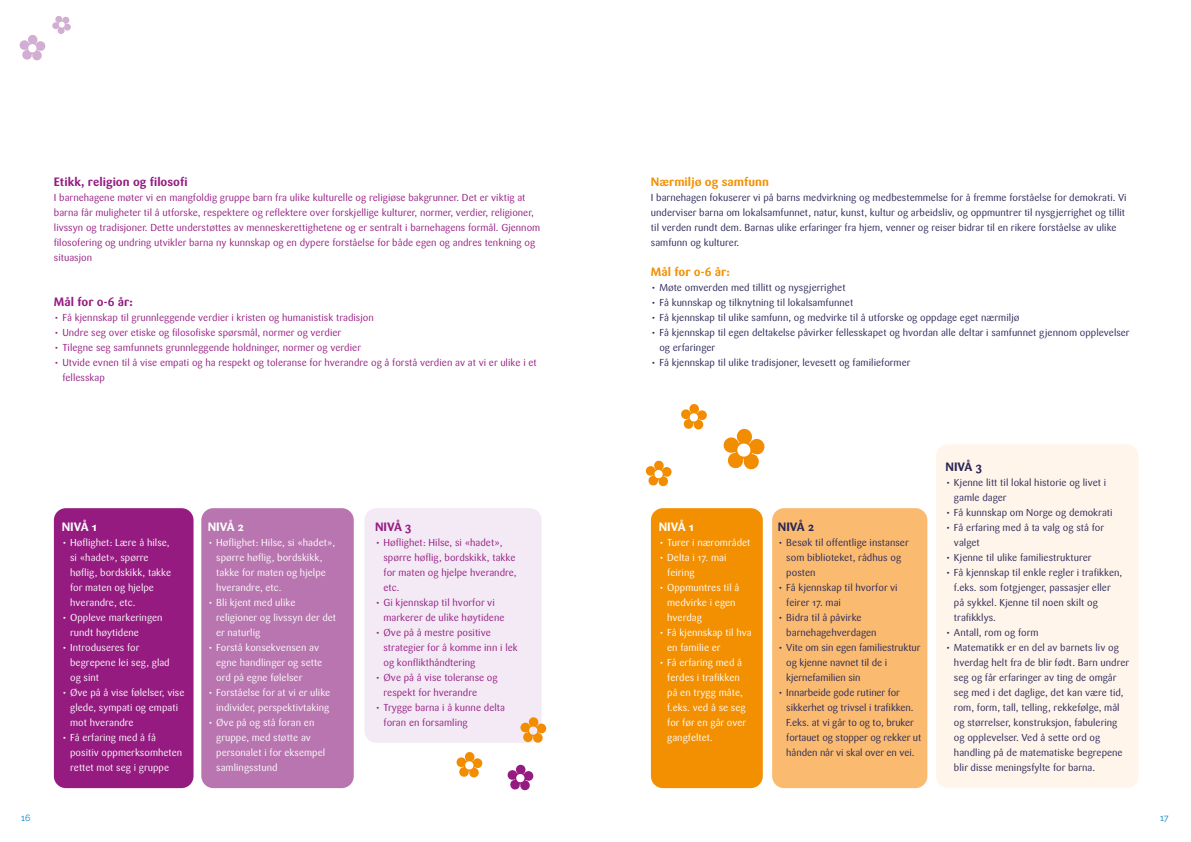
<style>
.page{position:relative;width:1191px;height:842px;background:#fff}
.page>*{position:absolute;margin:0;border:0;box-sizing:border-box;transform-origin:0 0}
.t1{font:700 12px "Sari OT";color:#951b81}
.t2{font:700 12px "Sari OT";color:#f39001}
.t3{font:700 12px "Sari OT";color:#fff}
.t4{font:700 12px "Sari OT";color:#282556}
.t5{font:10px/15px "Sari OT";color:#282556}
.t6{font:10px/15px "Sari OT";color:#951b81}
.t7{font:10px/15px "Sari OT";color:#fff}
.t8{font:9px "Raleway";color:#0783c6}
</style>
<div class="page">
<div style="left:54px;top:508px;width:139px;height:280px;background:#951b81;border-radius:12px"></div>
<div style="left:651px;top:508px;width:112px;height:280px;background:#f39001;border-radius:12px"></div>
<div style="left:201px;top:508px;width:153px;height:280px;background:#b875af;border-radius:12px"></div>
<div style="left:772px;top:508px;width:155px;height:280px;background:#fabb70;border-radius:12px"></div>
<div style="left:364px;top:508px;width:177px;height:235px;background:#f3eaf5;border-radius:12px"></div>
<div style="left:936px;top:444px;width:202px;height:344px;background:#fff5ea;border-radius:12px"></div>
<svg style="left:52px;top:16px;width:19px;height:18px"></svg>
<svg style="left:19px;top:35px;width:27px;height:26px"></svg>
<svg style="left:520px;top:717px;width:27px;height:26px"></svg>
<svg style="left:681px;top:404px;width:26px;height:26px"></svg>
<svg style="left:456px;top:752px;width:27px;height:26px"></svg>
<svg style="left:645px;top:460px;width:27px;height:27px"></svg>
<svg style="left:507px;top:764px;width:27px;height:27px"></svg>
<svg style="left:723px;top:428px;width:42px;height:42px"></svg>
<p class="t1" style="left:54px;top:174px;width:135px">Etikk, religion og filosofi</p>
<p class="t6" style="left:54px;top:190px;width:488px">I barnehagene møter vi en mangfoldig gruppe barn fra ulike kulturelle og religiøse bakgrunner. Det er viktig at barna får muligheter til å utforske, respektere og reflektere over forskjellige kulturer, normer, verdier, religioner, livssyn og tradisjoner. Dette understøttes av menneskerettighetene og er sentralt i barnehagens formål. Gjennom filosofering og undring utvikler barna ny kunnskap og en dypere forståelse for både egen og andres tenkning og situasjon</p>
<p class="t1" style="left:54px;top:294px;width:81px">Mål for 0-6 år:</p>
<p class="t6" style="left:54px;top:310px;width:321px">• Få kjennskap til grunnleggende verdier i kristen og humanistisk tradisjon</p>
<p class="t6" style="left:54px;top:325px;width:289px">• Undre seg over etiske og filosofiske spørsmål, normer og verdier</p>
<p class="t6" style="left:54px;top:340px;width:309px">• Tilegne seg samfunnets grunnleggende holdninger, normer og verdier</p>
<p class="t6" style="left:62px;top:355px;width:476px;text-indent:-8px">• Utvide evnen til å vise empati og ha respekt og toleranse for hverandre og å forstå verdien av at vi er ulike i et fellesskap</p>
<p class="t3" style="left:62px;top:519px;width:37px">NIVÅ 1</p>
<p class="t7" style="left:70px;top:535px;width:103px;text-indent:-9px">• Høflighet: Lære å hilse, si «hadet», spørre høflig, bordskikk, takke for maten og hjelpe hverandre, etc.</p>
<p class="t7" style="left:70px;top:610px;width:94px;text-indent:-9px">• Oppleve markeringen rundt høytidene</p>
<p class="t7" style="left:70px;top:640px;width:101px;text-indent:-9px">• Introduseres for begrepene lei seg, glad og sint</p>
<p class="t7" style="left:70px;top:685px;width:116px;text-indent:-9px">• Øve på å vise følelser, vise glede, sympati og empati mot hverandre</p>
<p class="t7" style="left:70px;top:730px;width:114px;text-indent:-9px">• Få erfaring med å få positiv oppmerksomheten rettet mot seg i gruppe</p>
<p class="t3" style="left:208px;top:519px;width:38px">NIVÅ 2</p>
<p class="t7" style="left:216px;top:535px;width:121px;text-indent:-8px">• Høflighet: Hilse, si «hadet», spørre høflig, bordskikk, takke for maten og hjelpe hverandre, etc.</p>
<p class="t7" style="left:216px;top:595px;width:121px;text-indent:-8px">• Bli kjent med ulike religioner og livssyn der det er naturlig</p>
<p class="t7" style="left:216px;top:640px;width:108px;text-indent:-8px">• Forstå konsekvensen av egne handlinger og sette ord på egne følelser</p>
<p class="t7" style="left:208px;top:685px;width:124px;text-align:right">• Forståelse for at vi er ulike individer, perspektivtaking</p>
<p class="t7" style="left:216px;top:715px;width:110px;text-indent:-8px">• Øve på og stå foran en gruppe, med støtte av personalet i for eksempel samlingsstund</p>
<p class="t1" style="left:375px;top:519px;width:38px">NIVÅ 3</p>
<p class="t6" style="left:383px;top:535px;width:135px;text-indent:-8px">• Høflighet: Hilse, si «hadet», spørre høflig, bordskikk, takke for maten og hjelpe hverandre, etc.</p>
<p class="t6" style="left:383px;top:595px;width:122px;text-indent:-8px">• Gi kjennskap til hvorfor vi markerer de ulike høytidene</p>
<p class="t6" style="left:383px;top:625px;width:136px;text-indent:-8px">• Øve på å mestre positive strategier for å komme inn i lek og konflikthåndtering</p>
<p class="t6" style="left:383px;top:670px;width:116px;text-indent:-8px">• Øve på å vise toleranse og respekt for hverandre</p>
<p class="t6" style="left:383px;top:700px;width:123px;text-indent:-8px">• Trygge barna i å kunne delta foran en forsamling</p>
<p class="t2" style="left:651px;top:174px;width:120px">Nærmiljø og samfunn</p>
<p class="t5" style="left:651px;top:190px;width:477px">I barnehagen fokuserer vi på barns medvirkning og medbestemmelse for å fremme forståelse for demokrati. Vi underviser barna om lokalsamfunnet, natur, kunst, kultur og arbeidsliv, og oppmuntrer til nysgjerrighet og tillit til verden rundt dem. Barnas ulike erfaringer fra hjem, venner og reiser bidrar til en rikere forståelse av ulike samfunn og kulturer.</p>
<p class="t2" style="left:651px;top:264px;width:81px">Mål for 0-6 år:</p>
<p class="t5" style="left:651px;top:280px;width:196px">• Møte omverden med tillitt og nysgjerrighet</p>
<p class="t5" style="left:651px;top:295px;width:204px">• Få kunnskap og tilknytning til lokalsamfunnet</p>
<p class="t5" style="left:651px;top:310px;width:370px">• Få kjennskap til ulike samfunn, og medvirke til å utforske og oppdage eget nærmiljø</p>
<p class="t5" style="left:659px;top:325px;width:472px;text-indent:-8px">• Få kjennskap til egen deltakelse påvirker fellesskapet og hvordan alle deltar i samfunnet gjennom opplevelser og erfaringer</p>
<p class="t5" style="left:651px;top:355px;width:261px">• Få kjennskap til ulike tradisjoner, levesett og familieformer</p>
<p class="t3" style="left:658px;top:519px;width:37px">NIVÅ 1</p>
<p class="t7" style="left:658px;top:535px;width:93px">• Turer i nærområdet</p>
<p class="t7" style="left:667px;top:550px;width:61px;text-indent:-8px">• Delta i 17. mai feiring</p>
<p class="t7" style="left:667px;top:580px;width:74px;text-indent:-8px">• Oppmuntres til å medvirke i egen hverdag</p>
<p class="t7" style="left:667px;top:625px;width:86px;text-indent:-8px">• Få kjennskap til hva en familie er</p>
<p class="t7" style="left:667px;top:655px;width:81px;text-indent:-8px">• Få erfaring med å ferdes i trafikken på en trygg måte, f.eks. ved å se seg for før en går over gangfeltet.</p>
<p class="t4" style="left:778px;top:519px;width:38px">NIVÅ 2</p>
<p class="t5" style="left:786px;top:535px;width:124px;text-indent:-8px">• Besøk til offentlige instanser som biblioteket, rådhus og posten</p>
<p class="t5" style="left:786px;top:580px;width:113px;text-indent:-8px">• Få kjennskap til hvorfor vi feirer 17. mai</p>
<p class="t5" style="left:786px;top:610px;width:92px;text-indent:-8px">• Bidra til å påvirke barnehagehverdagen</p>
<p class="t5" style="left:786px;top:640px;width:136px;text-indent:-8px">• Vite om sin egen familiestruktur og kjenne navnet til de i kjernefamilien sin</p>
<p class="t5" style="left:786px;top:685px;width:137px;text-indent:-8px">• Innarbeide gode rutiner for sikkerhet og trivsel i trafikken.<br>F.eks. at vi går to og to, bruker fortauet og stopper og rekker ut hånden når vi skal over en vei.</p>
<p class="t4" style="left:945px;top:459px;width:38px">NIVÅ 3</p>
<p class="t5" style="left:954px;top:475px;width:154px;text-indent:-8px">• Kjenne litt til lokal historie og livet i gamle dager</p>
<p class="t5" style="left:945px;top:505px;width:169px">• Få kunnskap om Norge og demokrati</p>
<p class="t5" style="left:954px;top:520px;width:152px;text-indent:-8px">• Få erfaring med å ta valg og stå for valget</p>
<p class="t5" style="left:945px;top:550px;width:148px">• Kjenne til ulike familiestrukturer</p>
<p class="t5" style="left:954px;top:565px;width:170px;text-indent:-8px">• Få kjennskap til enkle regler i trafikken, f.eks. som fotgjenger, passasjer eller på sykkel. Kjenne til noen skilt og trafikklys.</p>
<p class="t5" style="left:945px;top:625px;width:95px">• Antall, rom og form</p>
<p class="t5" style="left:954px;top:640px;width:177px;text-indent:-8px">• Matematikk er en del av barnets liv og hverdag helt fra de blir født. Barn undrer seg og får erfaringer av ting de omgår seg med i det daglige, det kan være tid, rom, form, tall, telling, rekkefølge, mål og størrelser, konstruksjon, fabulering og opplevelser. Ved å sette ord og handling på de matematiske begrepene blir disse meningsfylte for barna.</p>
<p class="t8" style="left:21px;top:812px;width:11px">16</p>
<p class="t8" style="left:1160px;top:812px;width:10px">17</p>
</div>
